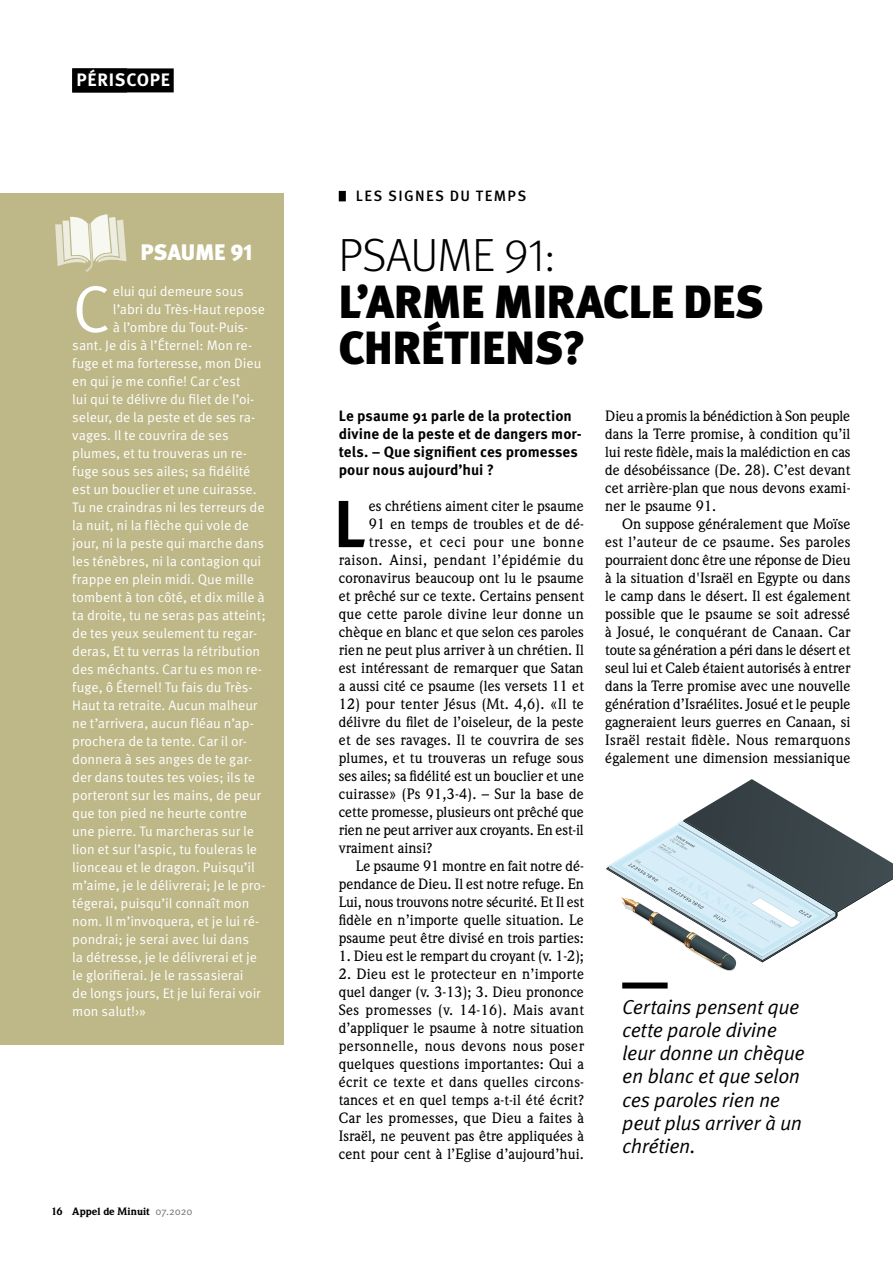
<style>
.page{position:relative;width:893px;height:1263px;background:#fff}
.page>*{position:absolute;margin:0;border:0;box-sizing:border-box;transform-origin:0 0}
.t1{font:700 66.45px "Meta OT";color:#000}
.t2{font:66.3px "Meta OT Norm";color:#fff}
.t3{font:900 46.5px/46.5px "Meta OT";letter-spacing:-.015em;color:#000}
.t4{font:300 46.5px "Meta OT";letter-spacing:-.02em;color:#000}
.t5{font:900 22.5px "Meta OT";letter-spacing:-.01em;color:#fff}
.t6{font:20.25px/23.2px "Meta OT Norm Ita";letter-spacing:-.02em;color:#000}
.t7{font:700 18px "Meta OT";letter-spacing:.04em;color:#fff}
.t8{font:700 15px/18px "Meta OT";color:#000}
.t9{font:500 15px "Meta OT";letter-spacing:.09em;color:#000}
.t10{font:500 14.7px/18px "Weidemann";color:#000;text-align:justify}
.t11{font:13.8px "Meta OT Norm";letter-spacing:-.005em;color:#fff}
.t12{font:900 10.5px "Weidemann";letter-spacing:-.005em;color:#000}
.s1{font-family:"Meta OT Norm";font-weight:400;color:#6f6f6e}
</style>
<div class="page">
<div style="left:0;top:193px;width:284px;height:851px;background:#beb888"></div>
<svg style="left:606px;top:779px;width:287px;height:192px"></svg>
<div style="left:72px;top:68px;width:102px;height:24px;background:#000"></div>
<div style="left:339px;top:191px;width:7px;height:10px;background:#000"></div>
<svg style="left:55px;top:214px;width:71px;height:59px"></svg>
<div style="left:622px;top:982px;width:46px;height:6px;background:#000"></div>
<p class="t7" style="left:77px;top:68px;width:95px">PÉRISCOPE</p>
<p class="t7" style="left:77px;top:68px;width:48px">TITRE</p>
<p class="t9" style="left:356px;top:187px;width:172px">LES SIGNES DU TEMPS</p>
<h3 class="t4" style="left:338px;top:228px;width:218px">PSAUME 91:</h3>
<h3 class="t3" style="left:338px;top:280px;width:427px">L’ARME MIRACLE DES<br>CHRÉTIENS?</h3>
<h3 class="t5" style="left:140px;top:239px;width:114px">PSAUME 91</h3>
<h2 class="t2" style="left:72px;top:269px;width:39px">C</h2>
<p class="t11" style="left:113px;top:283px;width:132px">elui qui demeure sous</p>
<p class="t11" style="left:113px;top:301px;width:154px">l’abri du Très-Haut repose</p>
<p class="t11" style="left:113px;top:319px;width:137px">à l’ombre du Tout-Puis-</p>
<p class="t11" style="left:72px;top:337px;width:181px">sant. Je dis à l’Éternel: Mon re-</p>
<p class="t11" style="left:72px;top:355px;width:191px">fuge et ma forteresse, mon Dieu</p>
<p class="t11" style="left:72px;top:373px;width:170px">en qui je me confie! Car c’est</p>
<p class="t11" style="left:72px;top:391px;width:184px">lui qui te délivre du filet de l’oi-</p>
<p class="t11" style="left:72px;top:409px;width:185px">seleur, de la peste et de ses ra-</p>
<p class="t11" style="left:72px;top:427px;width:158px">vages. Il te couvrira de ses</p>
<p class="t11" style="left:72px;top:445px;width:176px">plumes, et tu trouveras un re-</p>
<p class="t11" style="left:72px;top:463px;width:180px">fuge sous ses ailes; sa fidélité</p>
<p class="t11" style="left:72px;top:481px;width:186px">est un bouclier et une cuirasse.</p>
<p class="t11" style="left:72px;top:499px;width:194px">Tu ne craindras ni les terreurs de</p>
<p class="t11" style="left:72px;top:517px;width:178px">la nuit, ni la flèche qui vole de</p>
<p class="t11" style="left:72px;top:535px;width:193px">jour, ni la peste qui marche dans</p>
<p class="t11" style="left:72px;top:553px;width:191px">les ténèbres, ni la contagion qui</p>
<p class="t11" style="left:72px;top:571px;width:183px">frappe en plein midi. Que mille</p>
<p class="t11" style="left:72px;top:589px;width:194px">tombent à ton côté, et dix mille à</p>
<p class="t11" style="left:72px;top:607px;width:195px">ta droite, tu ne seras pas atteint;</p>
<p class="t11" style="left:72px;top:625px;width:186px">de tes yeux seulement tu regar-</p>
<p class="t11" style="left:72px;top:643px;width:189px">deras, Et tu verras la rétribution</p>
<p class="t11" style="left:72px;top:661px;width:191px">des méchants. Car tu es mon re-</p>
<p class="t11" style="left:72px;top:679px;width:182px">fuge, ô Éternel! Tu fais du Très-</p>
<p class="t11" style="left:72px;top:697px;width:187px">Haut ta retraite. Aucun malheur</p>
<p class="t11" style="left:72px;top:715px;width:183px">ne t’arrivera, aucun fléau n’ap-</p>
<p class="t11" style="left:72px;top:733px;width:176px">prochera de ta tente. Car il or-</p>
<p class="t11" style="left:72px;top:751px;width:181px">donnera à ses anges de te gar-</p>
<p class="t11" style="left:72px;top:769px;width:184px">der dans toutes tes voies; ils te</p>
<p class="t11" style="left:72px;top:787px;width:190px">porteront sur les mains, de peur</p>
<p class="t11" style="left:72px;top:805px;width:176px">que ton pied ne heurte contre</p>
<p class="t11" style="left:72px;top:823px;width:183px">une pierre. Tu marcheras sur le</p>
<p class="t11" style="left:72px;top:841px;width:186px">lion et sur l’aspic, tu fouleras le</p>
<p class="t11" style="left:72px;top:859px;width:184px">lionceau et le dragon. Puisqu’il</p>
<p class="t11" style="left:72px;top:877px;width:195px">m’aime, je le délivrerai; Je le pro-</p>
<p class="t11" style="left:72px;top:895px;width:179px">tégerai, puisqu’il connaît mon</p>
<p class="t11" style="left:72px;top:913px;width:189px">nom. Il m’invoquera, et je lui ré-</p>
<p class="t11" style="left:72px;top:931px;width:178px">pondrai; je serai avec lui dans</p>
<p class="t11" style="left:72px;top:949px;width:186px">la détresse, je le délivrerai et je</p>
<p class="t11" style="left:72px;top:967px;width:173px">le glorifierai. Je le rassasierai</p>
<p class="t11" style="left:72px;top:985px;width:190px">de longs jours, Et je lui ferai voir</p>
<p class="t11" style="left:72px;top:1003px;width:75px">mon salut!›»</p>
<h3 class="t6" style="left:622px;top:995px;width:184px">Certains pensent que cette parole divine leur donne un chèque en blanc et que selon ces paroles rien ne peut plus arriver à un chrétien.</h3>
<p class="t8" style="left:339px;top:407px;width:245px">Le psaume 91 parle de la protection divine de la peste et de dangers mor&shy;tels. – Que signifient ces promesses pour nous aujourd’hui ?</p>
<h1 class="t1" style="left:334px;top:482px;width:33px">L</h1>
<p class="t10" style="left:605px;top:407px;width:247px">Dieu a promis la bénédiction à Son peuple dans la Terre promise, à condition qu’il lui reste fidèle, mais la malédiction en cas de désobéissance (De. 28). C’est devant cet arrière-plan que nous devons exami&shy;ner le psaume 91.</p>
<p class="t10" style="left:605px;top:515px;width:247px;text-indent:17px">On suppose généralement que Moïse est l’auteur de ce psaume. Ses paroles pourraient donc être une réponse de Dieu à la situation d'Israël en Egypte ou dans le camp dans le désert. Il est également possible que le psaume se soit adressé à Josué, le conquérant de Canaan. Car toute sa génération a péri dans le désert et seul lui et Caleb étaient autorisés à entrer dans la Terre promise avec une nouvelle génération d’Israélites. Josué et le peuple gagneraient leurs guerres en Canaan, si Israël restait fidèle. Nous remarquons également une dimension messianique</p>
<p class="t10" style="left:339px;top:497px;width:247px;text-align:right">es chrétiens aiment citer le psaume<br>91 en temps de troubles et de dé&shy;tresse, et ceci pour une bonne raison. Ainsi, pendant l’épidémie du coronavirus beaucoup ont lu le psaume et prêché sur ce texte. Certains pensent que cette parole divine leur donne un chèque en blanc et que selon ces paroles rien ne peut plus arriver à un chrétien. Il est intéressant de remarquer que Satan a aussi cité ce psaume (les versets 11 et</p>
<p class="t10" style="left:339px;top:695px;width:247px">12) pour tenter Jésus (Mt. 4,6). «Il te délivre du filet de l’oiseleur, de la peste et de ses ravages. Il te couvrira de ses plumes, et tu trouveras un refuge sous ses ailes; sa fidélité est un bouclier et une cuirasse» (Ps 91,3-4). – Sur la base de cette promesse, plusieurs ont prêché que rien ne peut arriver aux croyants. En est-il vraiment ainsi?</p>
<p class="t10" style="left:339px;top:857px;width:247px;text-indent:17px">Le psaume 91 montre en fait notre dé&shy;pendance de Dieu. Il est notre refuge. En Lui, nous trouvons notre sécurité. Et Il est fidèle en n’importe quelle situation. Le psaume peut être divisé en trois parties:</p>
<p class="t10" style="left:339px;top:947px;width:247px">1. Dieu est le rempart du croyant (v. 1-2);</p>
<p class="t10" style="left:339px;top:965px;width:247px">2. Dieu est le protecteur en n’importe quel danger (v. 3-13); 3. Dieu prononce Ses promesses (v. 14-16). Mais avant d’appliquer le psaume à notre situation personnelle, nous devons nous poser quelques questions importantes: Qui a écrit ce texte et dans quelles circons&shy;tances et en quel temps a-t-il été écrit?<br>Car les promesses, que Dieu a faites à Israël, ne peuvent pas être appliquées à cent pour cent à l’Eglise d’aujourd’hui.</p>
<p class="t12" style="left:51px;top:1204px;width:143px">16 Appel de Minuit <span class="s1">07.2020</span></p>
</div>
